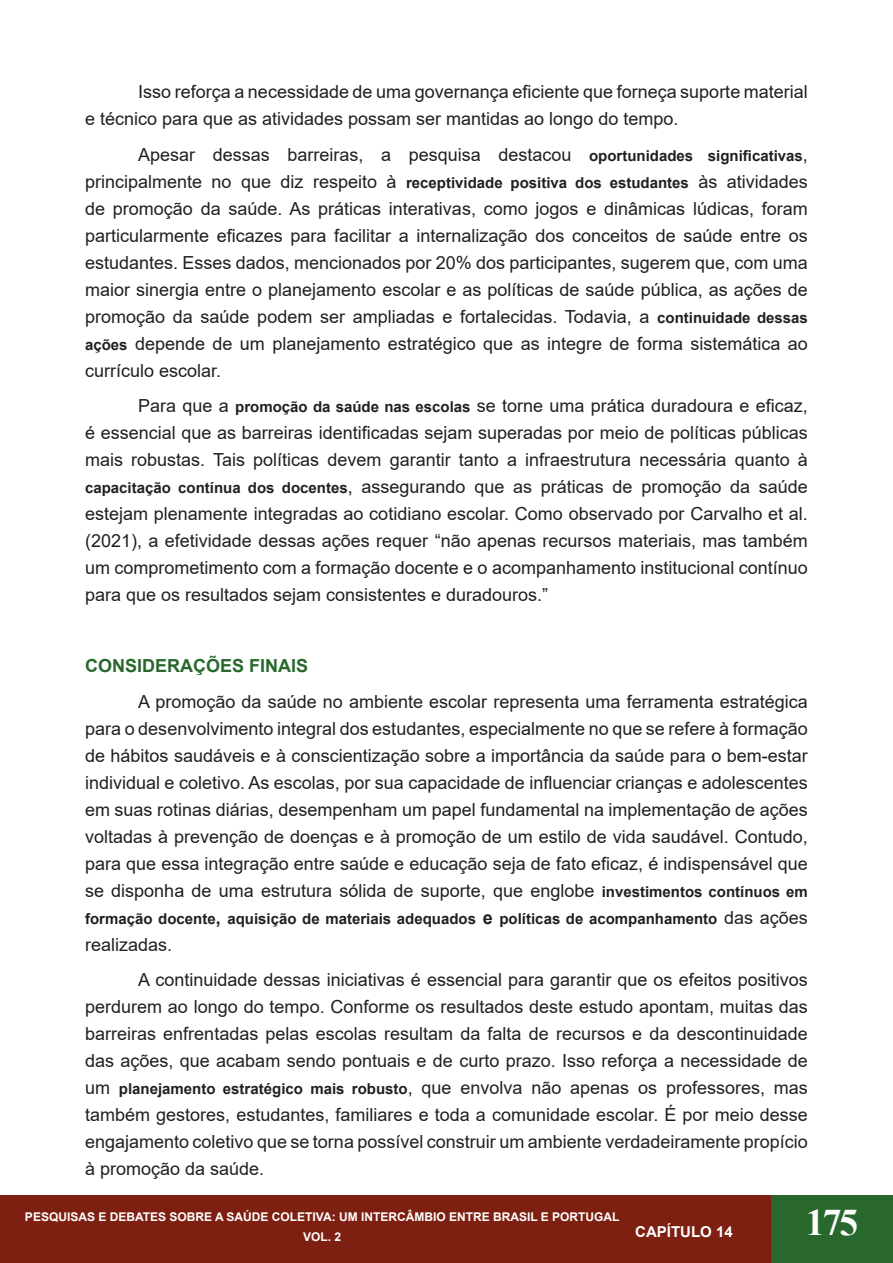
<style>
.page{position:relative;width:893px;height:1263px;background:#fff}
.page>*{position:absolute;margin:0;border:0;box-sizing:border-box;transform-origin:0 0}
.t1{font:700 37.5px "Times New Roman";color:#fff}
.Normal__Web{font:18px/27px "Arial";color:#231f20;text-align:justify}
.t2{font:700 18px "Arial";color:#28682d}
.Normal__Web-2{font:700 15px "Arial";color:#231f20}
.t3{font:700 15px "Arial";color:#fff}
.t4{font:700 12px/20.2px "Arial";color:#fff;text-align:center}
.s1{font-weight:700;font-size:15px}
.s2{font-size:18px}
.s3{font-weight:400;font-size:18px}
</style>
<div class="page">
<div style="left:0;top:1196px;width:893px;height:67px;background:#7d2011"></div>
<hr style="left:0;top:1196px;width:1px;height:67px;background:#28682d">
<div style="left:771px;top:1196px;width:122px;height:67px;background:#28682d"></div>
<p class="Normal__Web" style="left:85px;top:78px;width:724px;text-indent:53px">Isso reforça a necessidade de uma governança eficiente que forneça suporte material e técnico para que as atividades possam ser mantidas ao longo do tempo.</p>
<p class="Normal__Web" style="left:85px;top:141px;width:724px;text-indent:53px">Apesar dessas barreiras, a pesquisa destacou <span class="s1">oportunidades significativas</span>, principalmente no que diz respeito à <span class="s1">receptividade positiva dos estudantes</span> às atividades de promoção da saúde. As práticas interativas, como jogos e dinâmicas lúdicas, foram particularmente eficazes para facilitar a internalização dos conceitos de saúde entre os estudantes. Esses dados, mencionados por 20% dos participantes, sugerem que, com uma maior sinergia entre o planejamento escolar e as políticas de saúde pública, as ações de promoção da saúde podem ser ampliadas e fortalecidas. Todavia, a <span class="s1">continuidade dessas ações</span> depende de um planejamento estratégico que as integre de forma sistemática ao currículo escolar.</p>
<p class="Normal__Web" style="left:85px;top:392px;width:724px;text-indent:53px">Para que a <span class="s1">promoção da saúde nas escolas</span> se torne uma prática duradoura e eficaz, é essencial que as barreiras identificadas sejam superadas por meio de políticas públicas mais robustas. Tais políticas devem garantir tanto a infraestrutura necessária quanto à <span class="s1">capacitação contínua dos docentes</span>, assegurando que as práticas de promoção da saúde estejam plenamente integradas ao cotidiano escolar. Como observado por Carvalho et al. (2021), a efetividade dessas ações requer “não apenas recursos materiais, mas também um comprometimento com a formação docente e o acompanhamento institucional contínuo para que os resultados sejam consistentes e duradouros.”</p>
<p class="t2" style="left:85px;top:653px;width:225px">CONSIDERAÇÕES FINAIS</p>
<p class="Normal__Web" style="left:85px;top:688px;width:724px;text-indent:53px">A promoção da saúde no ambiente escolar representa uma ferramenta estratégica para o desenvolvimento integral dos estudantes, especialmente no que se refere à formação de hábitos saudáveis e à conscientização sobre a importância da saúde para o bem-estar individual e coletivo. As escolas, por sua capacidade de influenciar crianças e adolescentes em suas rotinas diárias, desempenham um papel fundamental na implementação de ações voltadas à prevenção de doenças e à promoção de um estilo de vida saudável. Contudo, para que essa integração entre saúde e educação seja de fato eficaz, é indispensável que se disponha de uma estrutura sólida de suporte, que englobe <span class="s1">investimentos contínuos em</span></p>
<p class="Normal__Web-2" style="left:85px;top:908px;width:724px">formação docente<span class="s2">,</span> aquisição de materiais adequados <span class="s2">e</span> políticas de acompanhamento <span class="s3">das ações</span></p>
<p class="Normal__Web" style="left:85px;top:931px;width:89px">realizadas.</p>
<p class="Normal__Web" style="left:85px;top:966px;width:724px;text-indent:53px">A continuidade dessas iniciativas é essencial para garantir que os efeitos positivos perdurem ao longo do tempo. Conforme os resultados deste estudo apontam, muitas das barreiras enfrentadas pelas escolas resultam da falta de recursos e da descontinuidade das ações, que acabam sendo pontuais e de curto prazo. Isso reforça a necessidade de um <span class="s1">planejamento estratégico mais robusto</span>, que envolva não apenas os professores, mas também gestores, estudantes, familiares e toda a comunidade escolar. É por meio desse engajamento coletivo que se torna possível construir um ambiente verdadeiramente propício à promoção da saúde.</p>
<p class="t4" style="left:25px;top:1207px;width:596px">PESQUISAS E DEBATES SOBRE A SAÚDE COLETIVA: UM INTERCÂMBIO ENTRE BRASIL E PORTUGAL<br>VOL. 2</p>
<p class="t3" style="left:635px;top:1221px;width:99px">CAPÍTULO 14</p>
<h1 class="t1" style="left:806px;top:1195px;width:54px">175</h1>
</div>
